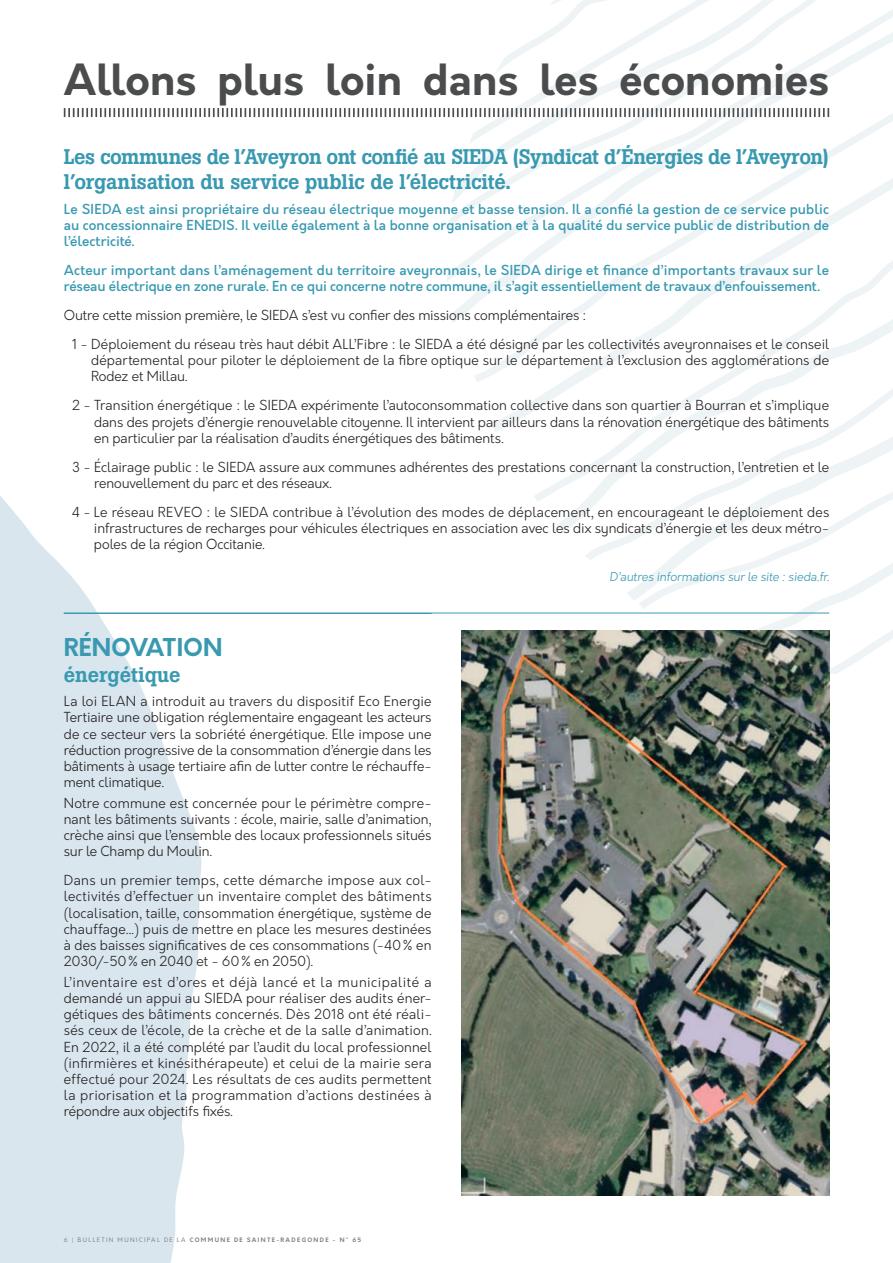
<style>
.page{position:relative;width:893px;height:1263px;background:#fff}
.page>*{position:absolute;margin:0;border:0;box-sizing:border-box;transform-origin:0 0}
.t1{font:700 42px "Orkney";color:#4b4c4d}
.t2{font:700 24px "Orkney";letter-spacing:.01em;color:#3899b1}
.t3{font:500 21px/25.2px "Boton";letter-spacing:-.015em;color:#3899b1}
.t4{font:300 13.5px/16.2px "Orkney";color:#231f20;text-align:justify}
.t5{font:500 13.5px/16.2px "Orkney";letter-spacing:.005em;color:#3899b1;text-align:justify}
.t6{font:italic 300 12px "Orkney";letter-spacing:-.01em;color:#3899b1}
.t7{font:700 6px "Orkney";letter-spacing:.22em;color:#808285}
.s1{font-weight:400}
</style>
<div class="page">
<svg style="left:715px;top:609px;width:107px;height:21px"></svg>
<svg style="left:822px;top:612px;width:71px;height:62px"></svg>
<svg style="left:638px;top:560px;width:255px;height:49px"></svg>
<svg style="left:585px;top:502px;width:301px;height:58px"></svg>
<svg style="left:534px;top:382px;width:359px;height:120px"></svg>
<svg style="left:474px;top:281px;width:419px;height:101px"></svg>
<svg style="left:447px;top:230px;width:446px;height:51px"></svg>
<svg style="left:448px;top:144px;width:445px;height:86px"></svg>
<svg style="left:470px;top:0;width:423px;height:144px"></svg>
<svg style="left:0;top:496px;width:202px;height:767px;fill:#d9e6ed"></svg>
<svg style="left:64px;top:108px;width:765px;height:9px"></svg>
<hr style="left:64px;top:613px;width:765px;height:1px;background:#3899b1">
<img style="left:461px;top:630px;width:368px;height:565px">
<h1 class="t1" style="left:64px;top:52px;width:767px">Allons plus loin dans les économies</h1>
<h3 class="t3" style="left:64px;top:144px;width:767px">Les communes de l’Aveyron ont confié au SIEDA (Syndicat d’Énergies de l’Aveyron) l’organisation du service public de l’électricité.</h3>
<p class="t5" style="left:64px;top:201px;width:767px">Le SIEDA est ainsi propriétaire du réseau électrique moyenne et basse tension. Il a confié la gestion de ce service public au concessionnaire ENEDIS. Il veille également à la bonne organisation et à la qualité du service public de distribution de l’électricité.</p>
<p class="t5" style="left:64px;top:262px;width:767px">Acteur important dans l’aménagement du territoire aveyronnais, le SIEDA dirige et finance d’importants travaux sur le réseau électrique en zone rurale. En ce qui concerne notre commune, il s’agit essentiellement de travaux d’enfouissement.</p>
<p class="t4" style="left:72px;top:301px;width:758px;line-height:29px;text-indent:-9px">Outre cette mission première, le SIEDA s’est vu confier des missions complémentaires :<br>1 - Déploiement du réseau très haut débit ALL’Fibre : le SIEDA a été désigné par les collectivités aveyronnaises et le conseil</p>
<p class="t4" style="left:91px;top:352px;width:740px">départemental pour piloter le déploiement de la fibre optique sur le département à l’exclusion des agglomérations de<br>Rodez et Millau.</p>
<p class="t4" style="left:94px;top:398px;width:737px;text-indent:-22px">2 - Transition énergétique : le SIEDA expérimente l’autoconsommation collective dans son quartier à Bourran et s’implique dans des projets d’énergie renouvelable citoyenne. Il intervient par ailleurs dans la rénovation énergétique des bâtiments en particulier par la réalisation d’audits énergétiques des bâtiments.</p>
<p class="t4" style="left:94px;top:459px;width:737px;text-indent:-22px">3 - Éclairage public : le SIEDA assure aux communes adhérentes des prestations concernant la construction, l’entretien et le renouvellement du parc et des réseaux.</p>
<p class="t4" style="left:94px;top:504px;width:737px;text-indent:-22px">4 - Le réseau REVEO : le SIEDA contribue à l’évolution des modes de déplacement, en encourageant le déploiement des infrastructures de recharges pour véhicules électriques en association avec les dix syndicats d’énergie et les deux métro&shy;poles de la région Occitanie.</p>
<p class="t6" style="left:609px;top:569px;width:221px">D’autres informations sur le site : sieda.fr.</p>
<h2 class="t2" style="left:64px;top:631px;width:160px">RÉNOVATION</h2>
<h3 class="t3" style="left:64px;top:662px;width:118px">énergétique</h3>
<p class="t4" style="left:64px;top:693px;width:369px">La loi ELAN a introduit au travers du dispositif Eco Energie Tertiaire une obligation réglementaire engageant les acteurs de ce secteur vers la sobriété énergétique. Elle impose une réduction progressive de la consommation d’énergie dans les bâtiments à usage tertiaire afin de lutter contre le réchauffe&shy;ment climatique.</p>
<p class="t4" style="left:64px;top:795px;width:369px">Notre commune est concernée pour le périmètre compre&shy;nant les bâtiments suivants : école, mairie, salle d’animation, crèche ainsi que l’ensemble des locaux professionnels situés sur le Champ du Moulin.</p>
<p class="t4" style="left:64px;top:872px;width:369px">Dans un premier temps, cette démarche impose aux col&shy;lectivités d’effectuer un inventaire complet des bâtiments (localisation, taille, consommation énergétique, système de chauffage…) puis de mettre en place les mesures destinées à des baisses significatives de ces consommations (-40% en 2030/-50% en 2040 et - 60% en 2050).</p>
<p class="t4" style="left:64px;top:974px;width:369px">L’inventaire est d’ores et déjà lancé et la municipalité a demandé un appui au SIEDA pour réaliser des audits éner&shy;gétiques des bâtiments concernés. Dès 2018 ont été réali&shy;sés ceux de l’école, de la crèche et de la salle d’animation.<br>En 2022, il a été complété par l’audit du local professionnel (infirmières et kinésithérapeute) et celui de la mairie sera effectué pour 2024. Les résultats de ces audits permettent la priorisation et la programmation d’actions destinées à répondre aux objectifs fixés.</p>
<p class="t7" style="left:64px;top:1235px;width:299px"><span class="s1">6 | BULLETIN MUNICIPAL DE LA</span> COMMUNE DE SAINTE-RADEGONDE - N° 65</p>
</div>
